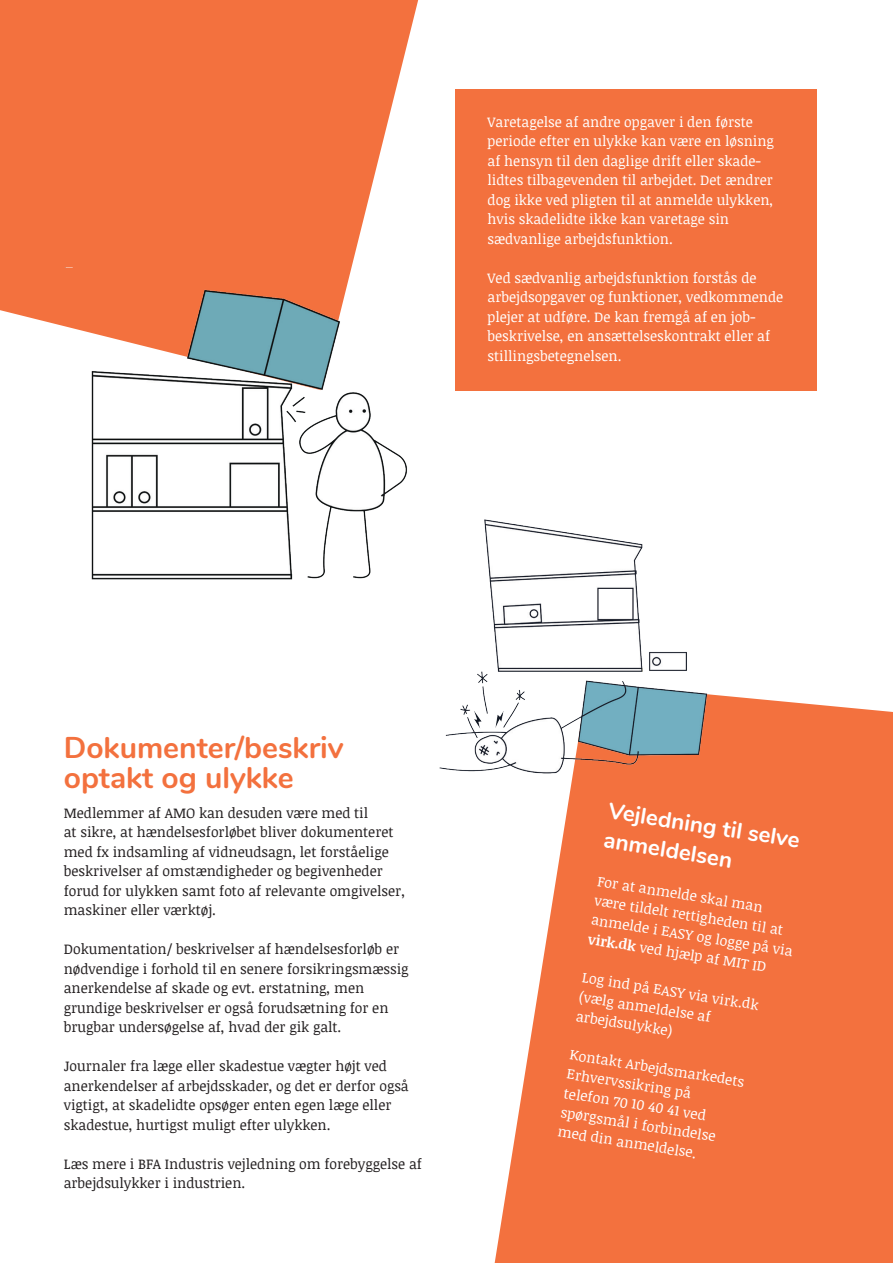
<style>
.page{position:relative;width:893px;height:1263px;background:#fff}
.page>*{position:absolute;margin:0;border:0;box-sizing:border-box;transform-origin:0 0}
.t1{font:700 30px/30px "Nunito";color:#f3713e}
.t2{font:700 22.5px/30px "Nunito";color:#fff}
.t3{font:14.25px/19.5px "Noticia Text";color:#231f20}
.t4{font:14.25px/19.5px "Noticia Text";color:#fff}
.s1{font-weight:700}
</style>
<div class="page">
<svg style="left:0;top:0;width:418px;height:327px;background:#f37c4d"></svg>
<img style="left:65px;top:268px;width:351px;height:312px">
<svg style="left:495px;top:698px;width:398px;height:565px;background:#f47d4f"></svg>
<img style="left:439px;top:519px;width:309px;height:284px">
<div style="left:455px;top:89px;width:361px;height:301px;background:#f3713e"></div>
<p class="t4" style="left:488px;top:111px;width:288px">Varetagelse af andre opgaver i den første periode efter en ulykke kan være en løsning af hensyn til den daglige drift eller skade&shy;lidtes tilbagevenden til arbejdet. Det ændrer dog ikke ved pligten til at anmelde ulykken, hvis skadelidte ikke kan varetage sin sædvanlige arbejdsfunktion.</p>
<p class="t4" style="left:488px;top:267px;width:297px">Ved sædvanlig arbejdsfunktion forstås de arbejdsopgaver og funktioner, vedkommende plejer at udføre. De kan fremgå af en job&shy;beskrivelse, en ansættelseskontrakt eller af stillingsbetegnelsen.</p>
<h1 class="t1" style="left:64px;top:730px;width:281px">Dokumenter/beskriv optakt og ulykke</h1>
<p class="t3" style="left:64px;top:802px;width:343px">Medlemmer af AMO kan desuden være med til<br>at sikre, at hændelsesforløbet bliver dokumenteret med fx indsamling af vidneudsagn, let forståelige beskrivelser af omstændigheder og begivenheder forud for ulykken samt foto af relevante omgivelser, maskiner eller værktøj.</p>
<p class="t3" style="left:64px;top:939px;width:346px">Dokumentation/ beskrivelser af hændelsesforløb er nødvendige i forhold til en senere forsikringsmæssig anerkendelse af skade og evt. erstatning, men grundige beskrivelser er også forudsætning for en brugbar undersøgelse af, hvad der gik galt.</p>
<p class="t3" style="left:64px;top:1056px;width:346px">Journaler fra læge eller skadestue vægter højt ved anerkendelser af arbejdsskader, og det er derfor også vigtigt, at skadelidte opsøger enten egen læge eller skadestue, hurtigst muligt efter ulykken.</p>
<p class="t3" style="left:64px;top:1153px;width:360px">Læs mere i BFA Industris vejledning om forebyggelse af arbejdsulykker i industrien.</p>
<h2 class="t2" style="left:611px;top:794px;width:195px;rotate:9deg">Vejledning til selve anmeldelsen</h2>
<p class="t4" style="left:599px;top:871px;width:205px;rotate:9deg">For at anmelde skal man<br>være tildelt rettigheden til at anmelde i EASY og logge på via <span class="s1">virk.dk</span> ved hjælp af MIT ID</p>
<p class="t4" style="left:584px;top:967px;width:180px;rotate:9deg">Log ind på EASY via virk.dk (vælg anmeldelse af arbejdsulykke)</p>
<p class="t4" style="left:572px;top:1044px;width:178px;rotate:9deg">Kontakt Arbejdsmarkedets<br>Erhvervssikring på<br>telefon 70 10 40 41 ved spørgsmål i forbindelse med din anmeldelse.</p>
</div>
